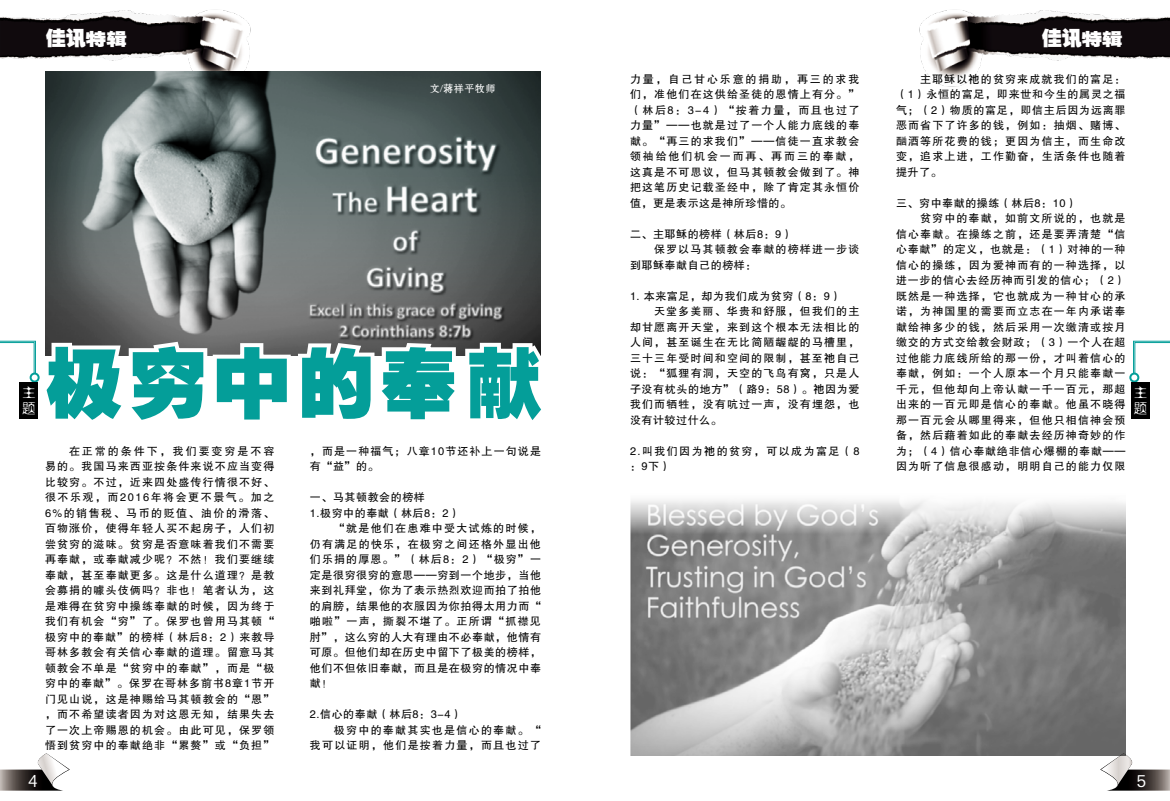
<style>
.page{position:relative;width:1170px;height:801px;background:#fff}
.page>*{position:absolute;margin:0;border:0;box-sizing:border-box;transform-origin:0 0}
.t1{font:75.7px "FZCCHJW GB1 0";letter-spacing:.1em;color:#049e99}
.t2{font:20px "FZCCHJW GB1 0";color:#fff}
.t3{font:16px "Neuzeit S";color:#fff;scale:1.06 1}
.t4{font:13px/15.6px "FZXSHJW GB1 0";color:#fff}
.t5{font:11px/15.5px "FZHTJW GB1 0";letter-spacing:.105em;color:#000;text-align:justify}
.t6{font:11px "FZHTJW GB1 0";letter-spacing:.055em;color:#000}
.t7{font:11px "FZHTJW GB1 0";letter-spacing:.05em;color:#000}
.t8{font:11px "FZHTJW GB1 0";letter-spacing:.07em;color:#000}
.t9{font:11px/15.5px "FZHTJW GB1 0";letter-spacing:.13em;color:#000}
.t10{font:11px "FZHTJW GB1 0";letter-spacing:.06em;color:#000}
.t11{font:10px "FZSHJW GB1 0";letter-spacing:.05em;color:#fff}
.s1{font-size:17px}
.s2{font-family:"Li Hei Pro"}
</style>
<div class="page">
<svg style="left:1100px;top:755px;width:70px;height:36px"></svg>
<svg style="left:0;top:753px;width:70px;height:38px"></svg>
<img style="left:919px;top:10px;width:251px;height:77px">
<img style="left:0;top:10px;width:251px;height:61px">
<img style="left:45px;top:71px;width:496px;height:261px">
<img style="left:630px;top:500px;width:496px;height:256px">
<svg style="left:0;top:332px;width:541px;height:87px"></svg>
<div style="left:30px;top:373px;width:10px;height:10px;border:2px solid #049e99;border-radius:50%"></div>
<svg style="left:1133px;top:341px;width:37px;height:34px"></svg>
<div style="left:1129px;top:373px;width:10px;height:10px;border:2px solid #049e99;border-radius:50%"></div>
<div style="left:1131px;top:383px;width:19px;height:36px;background:#000"></div>
<div style="left:20px;top:383px;width:18px;height:36px;background:#000"></div>
<h2 class="t2" style="left:46px;top:27px;width:82px">佳讯<span class="s1">特辑</span></h2>
<h2 class="t2" style="left:1042px;top:27px;width:82px">佳讯<span class="s1">特辑</span></h2>
<p class="t11" style="left:430px;top:83px;width:67px">文/蒋祥平牧师</p>
<p class="t4" style="left:23px;top:385px;width:15px">主题</p>
<h1 class="t1" style="left:46px;top:342px;width:497px">极穷中的奉献</h1>
<p class="t5" style="left:45px;top:443px;width:231px;text-indent:24px">在正常的条件下，我们要变穷是不容易的。我国马来西亚按条件来说不应当变得比较穷。不过，近来四处盛传行情很不好、很不乐观，而2016年将会更不景气。加之6%的销售税、马币的贬值、油价的滑落、百物涨价，使得年轻人买不起房子，人们初尝贫穷的滋味。贫穷是否意味着我们不需要再奉献，或奉献减少呢？不然！我们要继续奉献，甚至奉献更多。这是什么道理？是教会募捐的噱头伎俩吗？非也！笔者认为，这是难得在贫穷中操练奉献的时候，因为终于我们有机会“穷”了。保罗也曾用马其顿“极穷中的奉献”的榜样（林后8：2）来教导哥林多教会有关信心奉献的道理。留意马其顿教会不单是“贫穷中的奉献”，而是“极穷中的奉献”。保罗在哥林多前书8章1节开门见山说，这是神赐给马其顿教会的“恩”，而不希望读者因为对这恩无知，结果失去了一次上帝赐恩的机会。由此可见，保罗领悟到贫穷中的奉献绝非“累赘”或“负担”</p>
<p class="t5" style="left:310px;top:443px;width:233px">，而是一种福气；八章10节还补上一句说是有“益”的。</p>
<p class="t7" style="left:310px;top:491px;width:116px">一、马其顿教会的榜样</p>
<p class="t7" style="left:310px;top:507px;width:152px">1.极穷中的奉献（林后8：2）</p>
<p class="t5" style="left:334px;top:521px;width:209px">“就是他们在患难中受大试炼的时候，</p>
<p class="t5" style="left:310px;top:536px;width:232px">仍有满足的快乐，在极穷之间还格外显出他</p>
<p class="t5" style="left:310px;top:552px;width:233px">们乐捐的厚恩。”（林后8：2）“极穷”一</p>
<p class="t6" style="left:310px;top:569px;width:233px">定是很穷很穷的意思——穷到一个地步，当他</p>
<p class="t6" style="left:310px;top:584px;width:233px">来到礼拜堂，你为了表示热烈欢迎而拍了拍他</p>
<p class="t6" style="left:310px;top:600px;width:233px">的肩膀，结果他的衣服因为你拍得太用力而“</p>
<p class="t5" style="left:310px;top:614px;width:232px">啪啦”一声，撕裂不堪了。正所谓“抓襟见</p>
<p class="t6" style="left:310px;top:631px;width:233px">肘”，这么穷的人大有理由不必奉献，他情有</p>
<p class="t6" style="left:310px;top:646px;width:233px">可原。但他们却在历史中留下了极美的榜样，</p>
<p class="t6" style="left:310px;top:662px;width:233px">他们不但依旧奉献，而且是在极穷的情况中奉</p>
<p class="t5" style="left:310px;top:676px;width:24px">献！</p>
<p class="t7" style="left:310px;top:708px;width:154px">2.信心的奉献（林后8：3-4）</p>
<p class="t5" style="left:334px;top:722px;width:209px">极穷中的奉献其实也是信心的奉献。“</p>
<p class="t5" style="left:310px;top:738px;width:232px">我可以证明，他们是按着力量，而且也过了</p>
<p class="t5" style="left:630px;top:72px;width:231px">力量，自己甘心乐意的捐助，再三的求我们，准他们在这供给圣徒的恩情上有分。”（林后8：3-4）“按着力量，而且也过了力量”——也就是过了一个人能力底线的奉献。“再三的求我们”——信徒一直求教会领袖给他们机会一而再、再而三的奉献，这真是不可思议，但马其顿教会做到了。神把这笔历史记载圣经中，除了肯定其永恒价值，更是表示这是神所珍惜的。</p>
<p class="t7" style="left:630px;top:228px;width:164px">二、主耶稣的榜样（林后8：9）</p>
<p class="t5" style="left:654px;top:242px;width:207px">保罗以马其顿教会奉献的榜样进一步谈</p>
<p class="t7" style="left:630px;top:259px;width:128px">到耶稣奉献自己的榜样：</p>
<p class="t7" style="left:630px;top:290px;width:213px">1. 本来富足，却为我们成为贫穷（8：9）</p>
<p class="t5" style="left:654px;top:304px;width:207px">天堂多美丽、华贵和舒服，但我们的主</p>
<p class="t5" style="left:630px;top:320px;width:231px">却甘愿离开天堂，来到这个根本无法相比的</p>
<p class="t5" style="left:630px;top:335px;width:231px">人间，甚至诞生在无比简陋龌龊的马槽里，</p>
<p class="t5" style="left:630px;top:351px;width:231px">三十三年受时间和空间的限制，甚至<span class="s2">祂</span>自己</p>
<p class="t5" style="left:630px;top:366px;width:231px">说：“狐狸有洞，天空的飞鸟有窝，只是人</p>
<p class="t10" style="left:630px;top:383px;width:231px">子没有枕头的地方”（路9：58）。<span class="s2">祂</span>因为爱</p>
<p class="t5" style="left:630px;top:397px;width:231px">我们而牺牲，没有吭过一声，没有埋怨，也</p>
<p class="t7" style="left:630px;top:414px;width:93px">没有计较过什么。</p>
<p class="t9" style="left:630px;top:444px;width:231px">2.叫我们因为<span class="s2">祂</span>的贫穷，可以成为富足（8：9下）</p>
<p class="t5" style="left:896px;top:72px;width:231px;text-indent:24px">主耶稣以<span class="s2">祂</span>的贫穷来成就我们的富足：（1）永恒的富足，即来世和今生的属灵之福气；（2）物质的富足，即信主后因为远离罪恶而省下了许多的钱，例如：抽烟、赌博、酗酒等所花费的钱；更因为信主，而生命改变，追求上进，工作勤奋，生活条件也随着提升了。</p>
<p class="t7" style="left:896px;top:197px;width:183px">三、穷中奉献的操练（林后8：10）</p>
<p class="t5" style="left:920px;top:211px;width:207px">贫穷中的奉献，如前文所说的，也就是</p>
<p class="t5" style="left:896px;top:227px;width:231px">信心奉献。在操练之前，还是要弄清楚“信</p>
<p class="t8" style="left:896px;top:243px;width:231px">心奉献”的定义，也就是：（1）对神的一种</p>
<p class="t5" style="left:896px;top:258px;width:231px">信心的操练，因为爱神而有的一种选择，以</p>
<p class="t8" style="left:896px;top:274px;width:231px">进一步的信心去经历神而引发的信心；（2）</p>
<p class="t5" style="left:896px;top:289px;width:231px">既然是一种选择，它也就成为一种甘心的承</p>
<p class="t5" style="left:896px;top:304px;width:231px">诺，为神国里的需要而立志在一年内承诺奉</p>
<p class="t5" style="left:896px;top:320px;width:231px">献给神多少的钱，然后采用一次缴清或按月</p>
<p class="t8" style="left:896px;top:336px;width:231px">缴交的方式交给教会财政；（3）一个人在超</p>
<p class="t5" style="left:896px;top:351px;width:231px">过他能力底线所给的那一份，才叫着信心的</p>
<p class="t5" style="left:896px;top:366px;width:231px">奉献，例如：一个人原本一个月只能奉献一</p>
<p class="t5" style="left:896px;top:382px;width:231px">千元，但他却向上帝认献一千一百元，那超</p>
<p class="t5" style="left:896px;top:397px;width:231px">出来的一百元即是信心的奉献。他虽不晓得</p>
<p class="t5" style="left:896px;top:413px;width:231px">那一百元会从哪里得来，但他只相信神会预</p>
<p class="t5" style="left:896px;top:428px;width:231px">备，然后藉着如此的奉献去经历神奇妙的作</p>
<p class="t8" style="left:896px;top:445px;width:231px">为；（4）信心奉献绝非信心爆棚的奉献——</p>
<p class="t5" style="left:896px;top:459px;width:231px">因为听了信息很感动，明明自己的能力仅限</p>
<p class="t4" style="left:1134px;top:385px;width:14px">主题</p>
<h3 class="t3" style="left:28px;top:771px;width:10px">4</h3>
<h3 class="t3" style="left:1137px;top:771px;width:10px">5</h3>
</div>
